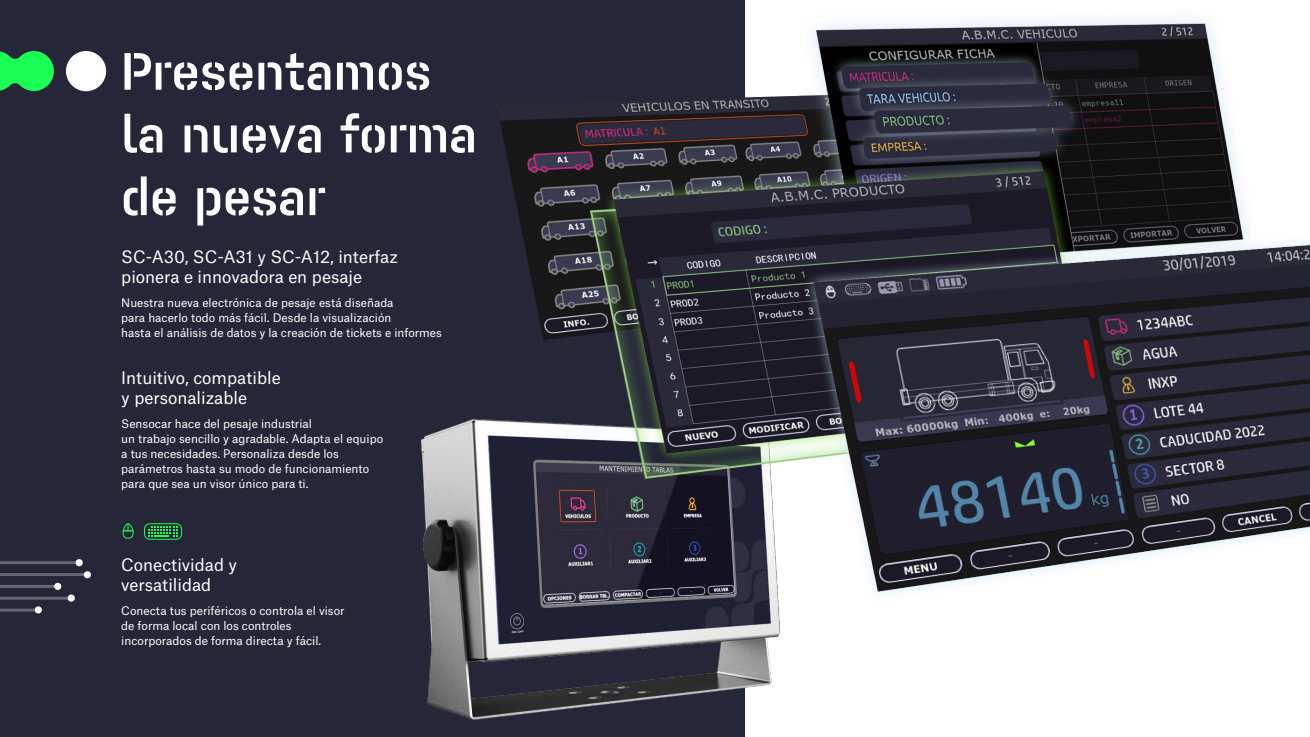
<style>
.page{position:relative;width:1310px;height:737px;background:#fff}
.page>*{position:absolute;margin:0;border:0;box-sizing:border-box;transform-origin:0 0}
.t1{font:700 52.24px/62.6px "Pacifista LS";color:#fff}
.t2{font:16.45px/19.8px "Atlas Grotesk";color:#fff}
.t3{font:11.38px/14.9px "Atlas Grotesk";color:#fff}
</style>
<div class="page">
<div style="left:0;top:0;width:744px;height:736px;background:#262639"></div>
<svg style="left:0;top:51px;width:54px;height:40px"></svg>
<div style="left:66px;top:51px;width:40px;height:40px;background:#fff;border-radius:50%"></div>
<svg style="left:0;top:559px;width:91px;height:55px"></svg>
<svg style="left:148px;top:526px;width:30px;height:10px"></svg>
<svg style="left:122px;top:523px;width:12px;height:16px"></svg>
<div style="left:144px;top:523px;width:38px;height:16px;border:1px solid #1bff54;border-radius:5px"></div>
<img style="left:421px;top:0;width:887px;height:723px">
<h1 class="t1" style="left:121px;top:39px;width:357px">Presentamos la nueva forma de pesar</h1>
<h2 class="t2" style="left:121px;top:245px;width:278px">SC-A30, SC-A31 y SC-A12, interfaz pionera e innovadora en pesaje</h2>
<p class="t3" style="left:121px;top:294px;width:322px">Nuestra nueva electrónica de pesaje está diseñada<br>para hacerlo todo más fácil. Desde la visualización<br>hasta el análisis de datos y la creación de tickets e informes</p>
<h2 class="t2" style="left:121px;top:366px;width:161px">Intuitivo, compatible y personalizable</h2>
<p class="t3" style="left:121px;top:415px;width:263px">Sensocar hace del pesaje industrial<br>un trabajo sencillo y agradable. Adapta el equipo a tus necesidades. Personaliza desde los parámetros hasta su modo de funcionamiento para que sea un visor único para ti.</p>
<h2 class="t2" style="left:121px;top:553px;width:117px">Conectividad y versatilidad</h2>
<p class="t3" style="left:121px;top:602px;width:225px">Conecta tus periféricos o controla el visor de forma local con los controles incorporados de forma directa y fácil.</p>
</div>
